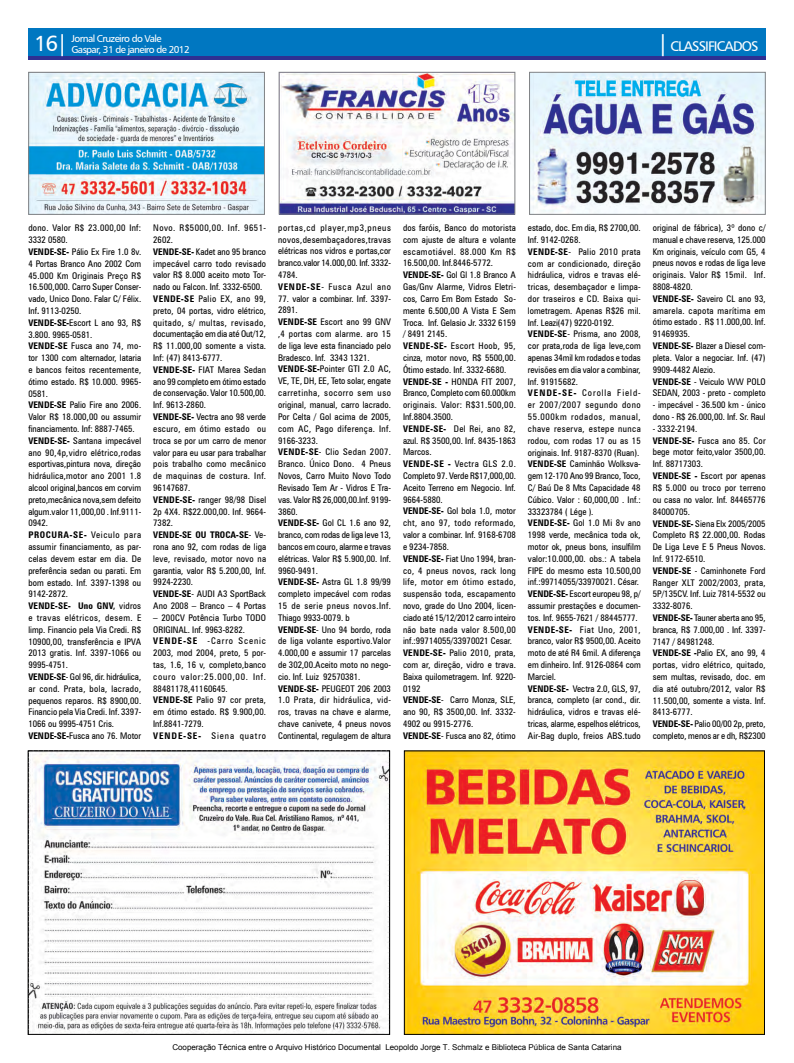
<style>
.page{position:relative;width:794px;height:1063px;background:#fff}
.page>*{position:absolute;margin:0;border:0;box-sizing:border-box;transform-origin:0 0}
.t1{font:22px "Humanist 777 BT Roman B";color:#fff}
.t2{font:14px "Humanist 777 BT Roman B";letter-spacing:-.06em;color:#fff}
.t3{font:10px/11px "Humanist 777 BT Roman B";letter-spacing:-.06em;color:#fff}
.t4{font:condensed 9.2px/11.8px "Zurich BT";color:#000}
.t5{font:condensed 9.2px/11.8px "Zurich BT";letter-spacing:.03em;color:#000}
.t6{font:8px "Arial";color:#000}
.s1{font-size:22px}
.s2{font-weight:700}
</style>
<div class="page">
<div style="left:28px;top:28px;width:737px;height:29px;background:#0077c1"></div>
<hr style="left:28px;top:57px;width:737px;height:3px;background:#2e3092">
<img style="left:30px;top:753px;width:358px;height:280px">
<div style="left:28px;top:751px;width:362px;height:284px;border:1px solid #000"></div>
<img style="left:406px;top:753px;width:356px;height:280px">
<div style="left:404px;top:751px;width:360px;height:284px;border:1px solid #000"></div>
<img style="left:531px;top:74px;width:232px;height:139px">
<div style="left:529px;top:72px;width:236px;height:143px;border:1px solid #808285"></div>
<img style="left:30px;top:74px;width:233px;height:139px">
<div style="left:28px;top:72px;width:237px;height:143px;border:1px solid #808285"></div>
<img style="left:281px;top:74px;width:232px;height:138px">
<div style="left:279px;top:72px;width:236px;height:142px;border:1px solid #808285"></div>
<h1 class="t1" style="left:34px;top:30px;width:35px">16|</h1>
<h2 class="t2" style="left:657px;top:38px;width:102px"><span class="s1">|</span> CLASSIFICADOS</h2>
<p class="t3" style="left:71px;top:33px;width:120px">Jornal Cruzeiro do Vale<br>Gaspar, 31 de janeiro de 2012</p>
<p class="t4" style="left:28px;top:222px;width:114px">dono. Valor R$ 23.000,00 Inf:<br>3332 0580.<br><span class="s2">VENDE-SE-</span> Pálio Ex Fire 1.0 8v.<br>4 Portas Branco Ano 2002 Com<br>45.000 Km Originais Preço R$<br>16.500,000. Carro Super Conser&shy;vado, Unico Dono. Falar C/ Félix.<br>Inf<span class="s2">.</span> 9113-0250.<br><span class="s2">VENDE-SE-</span>Escort L ano 93, R$<br>3.800. 9965-0581.<br><span class="s2">VENDE-SE</span> Fusca ano 74, mo&shy;tor 1300 com alternador, lataria e bancos feitos recentemente, ótimo estado. R$ 10.000. 9965-<br>0581.<br><span class="s2">VENDE-SE</span> Palio Fire ano 2006.<br>Valor R$ 18.000,00 ou assumir financiamento. Inf: 8887-7465.<br><span class="s2">VENDE-SE-</span> Santana impecável ano 90,4p,vidro elétrico,rodas esportivas,pintura nova, direção hidráulica,motor ano 2001 1.8 alcool original,bancos em corvim preto,mecânica nova,sem defeito algum.valor 11,000,00 . Inf.9111-<br>0942.<br><span class="s2">PROCURA-SE-</span> Veiculo para assumir financiamento, as par&shy;celas devem estar em dia. De preferência sedan ou parati. Em bom estado. Inf. 3397-1398 ou<br>9142-2872.<br><span class="s2">VENDE-SE- Uno GNV,</span> vidros e travas elétricos, desem. E limp. Financio pela Via Credi. R$<br>10900,00, transferência e IPVA<br>2013 gratis. Inf. 3397-1066 ou<br>9995-4751.<br><span class="s2">VENDE-SE</span>- Gol 96, dir. hidráulica, ar cond. Prata, bola, lacrado, pequenos reparos. R$ 8900,00.<br>Financio pela Via Credi. Inf. 3397-<br>1066 ou 9995-4751 Cris.<br><span class="s2">VENDE-SE-</span>Fusca ano 76. Motor</p>
<p class="t4" style="left:153px;top:222px;width:114px">Novo. R$5000,00. Inf. 9651-<br>2602.<br><span class="s2">VENDE-SE-</span> Kadet ano 95 branco impecável carro todo revisado valor R$ 8.000 aceito moto Tor&shy;nado ou Falcon. Inf. 3332-6500.<br><span class="s2">VENDE-SE</span> Palio EX, ano 99, preto, 04 portas, vidro elétrico, quitado, s/ multas, revisado, documentação em dia até Out/12,<br>R$ 11.000,00 somente a vista.<br>Inf: (47) 8413-6777.<br><span class="s2">VENDE-SE-</span> FIAT Marea Sedan ano 99 completo em ótimo estado de conservação. Valor 10.500,00.<br>Inf. 9613-2860.<br><span class="s2">VENDE-SE-</span> Vectra ano 98 verde escuro, em ótimo estado ou troca se por um carro de menor valor para eu usar para trabalhar pois trabalho como mecânico de maquinas de costura. Inf.<br>96147687.<br><span class="s2">VENDE-SE-</span> ranger 98/98 Disel<br>2p 4X4. R$22.000,00. Inf. 9664-<br>7382.<br><span class="s2">VENDE-SE OU TROCA-SE</span>- Ve&shy;rona ano 92, com rodas de liga leve, revisado, motor novo na garantia, valor R$ 5.200,00, Inf.<br>9924-2230.<br><span class="s2">VENDE-SE</span>- AUDI A3 SportBack<br>Ano 2008 – Branco – 4 Portas</p>
<p class="t4" style="left:153px;top:612px;width:114px">– 200CV Potência Turbo TODO<br>ORIGINAL. Inf. 9963-8282.<br><span class="s2">VENDE-SE</span> -Carro Scenic<br>2003, mod 2004, preto, 5 por&shy;tas, 1.6, 16 v, completo,banco couro valor:25.000,00. Inf.<br>88481178,41160645.<br><span class="s2">VENDE-SE</span> Palio 97 cor preta, em ótimo estado. R$ 9.900,00.<br>Inf.8841-7279.<br><span class="s2">VENDE-SE-</span> Siena quatro</p>
<p class="t5" style="left:278px;top:222px;width:114px">portas,cd player,mp3,pneus novos,desembaçadores,travas elétricas nos vidros e portas,cor branco.valor 14.000,00. Inf. 3332-<br>4784.<br><span class="s2">VENDE-SE</span>- Fusca Azul ano</p>
<p class="t4" style="left:278px;top:292px;width:114px">77. valor a combinar. Inf. 3397-<br>2891.<br><span class="s2">VENDE-SE</span> Escort ano 99 GNV ,4 portas com alarme. aro 15 de liga leve esta financiado pelo<br>Bradesco. Inf. 3343 1321.<br><span class="s2">VENDE-SE-</span>Pointer GTI 2.0 AC,<br>VE, TE, DH, EE, Teto solar, engate carretinha, socorro sem uso original, manual, carro lacrado.<br>Por Celta / Gol acima de 2005, com AC, Pago diferença. Inf.<br>9166-3233.<br><span class="s2">VENDE-SE</span>- Clio Sedan 2007.<br>Branco. Único Dono. 4 Pneus<br>Novos, Carro Muito Novo Todo<br>Revisado Tem Ar - Vidros E Tra&shy;vas. Valor R$ 26,000,00.Inf. 9199-<br>3860.<br><span class="s2">VENDE-SE-</span> Gol CL 1.6 ano 92, branco, com rodas de liga leve 13, bancos em couro, alarme e travas elétricas. Valor R$ 5.900,00. Inf.<br>9960-9491.<br><span class="s2">VENDE-SE-</span> Astra GL 1.8 99/99 completo impecável com rodas<br>15 de serie pneus novos.Inf.<br>Thiago 9933-0079. b<br><span class="s2">VENDE-SE</span>- Uno 94 bordo, roda de liga volante esportivo.Valor<br>4.000,00 e assumir 17 parcelas de 302,00.Aceito moto no nego&shy;cio. Inf. Luiz 92570381.<br><span class="s2">VENDE-SE-</span> PEUGEOT 206 2003<br>1.0 Prata, dir hidráulica, vid&shy;ros, travas na chave e alarme, chave canivete, 4 pneus novos<br>Continental, regulagem de altura</p>
<p class="t4" style="left:403px;top:222px;width:114px">dos faróis, Banco do motorista com ajuste de altura e volante escamotiável. 88.000 Km R$<br>16.500,00. Inf.8446-5772.<br><span class="s2">VENDE-SE-</span> Gol Gl 1.8 Branco A<br>Gas/Gnv Alarme, Vidros Eletri&shy;cos, Carro Em Bom Estado So&shy;mente 6.500,00 A Vista E Sem<br>Troca. Inf. Gelasio Jr. 3332 6159 / 8491 2145.<br><span class="s2">VENDE-SE-</span> Escort Hoob, 95, cinza, motor novo, R$ 5500,00.<br>Ótimo estado. Inf. 3332-6680.<br><span class="s2">VENDE-SE -</span> HONDA FIT 2007,<br>Branco, Completo com 60.000km originais. Valor: R$31.500,00.<br>Inf.8804.3500.<br><span class="s2">VENDE-SE-</span> Del Rei, ano 82, azul. R$ 3500,00. Inf. 8435-1863<br>Marcos.<br><span class="s2">VENDE-SE -</span> Vectra GLS 2.0.<br>Completo 97. Verde R$17,000,00.<br>Aceito Terreno em Negocio. Inf.<br>9664-5880.<br><span class="s2">VENDE-SE-</span> Gol bola 1.0, motor cht, ano 97, todo reformado, valor a combinar. Inf. 9168-6708 e 9234-7858.<br><span class="s2">VENDE-SE-</span> Fiat Uno 1994, bran&shy;co, 4 pneus novos, rack long life, motor em ótimo estado, suspensão toda, escapamento novo, grade do Uno 2004, licen&shy;ciado até 15/12/2012 carro inteiro não bate nada valor 8.500,00 inf.:99714055/33970021 Cesar.<br><span class="s2">VENDE-SE-</span> Palio 2010, prata, com ar, direção, vidro e trava.<br>Baixa quilometragem. Inf. 9220-<br>0192<br><span class="s2">VENDE-SE</span>- Carro Monza, SLE, ano 90, R$ 3500,00. Inf. 3332-<br>4902 ou 9915-2776.<br><span class="s2">VENDE-SE</span>- Fusca ano 82, ótimo</p>
<p class="t4" style="left:528px;top:222px;width:114px">estado, doc. Em dia, R$ 2700,00.<br>Inf. 9142-0268.<br><span class="s2">VENDE-SE</span>- Palio 2010 prata com ar condicionado, direção hidráulica, vidros e travas elé&shy;tricas, desembaçador e limpa&shy;dor traseiros e CD. Baixa qui&shy;lometragem. Apenas R$26 mil.<br>Inf. Leazi(47) 9220-0192.<br><span class="s2">VENDE-SE</span>- Prisma, ano 2008, cor prata,roda de liga leve,com apenas 34mil km rodados e todas revisões em dia valor a combinar,<br>Inf. 91915682.<br><span class="s2">VENDE-SE-</span> Corolla Field&shy;er 2007/2007 segundo dono<br>55.000km rodados, manual, chave reserva, estepe nunca rodou, com rodas 17 ou as 15 originais. Inf. 9187-8370 (Ruan).<br><span class="s2">VENDE-SE</span> Caminhão Wolksva&shy;gem 12-170 Ano 99 Branco, Toco,<br>C/ Baú De 8 Mts Capacidade 48<br>Cúbico. Valor : 60,000,00 . Inf.:<br>33323784 ( Lége ).<br><span class="s2">VENDE-SE-</span> Gol 1.0 Mi 8v ano<br>1998 verde, mecânica toda ok, motor ok, pneus bons, insulfilm valor:10.000,00. obs.: A tabela<br>FIPE do mesmo esta 10.500,00 inf.:99714055/33970021. César.<br><span class="s2">VENDE-SE-</span> Escort europeu 98, p/ assumir prestações e documen&shy;tos. Inf. 9655-7621 / 88445777.<br><span class="s2">VENDE-SE-</span> Fiat Uno, 2001, branco, valor R$ 9500,00. Aceito moto de até R4 6mil. A diferença em dinheiro. Inf. 9126-0864 com<br>Marciel.<br><span class="s2">VENDE-SE-</span> Vectra 2.0, GLS, 97, branca, completo (ar cond., dir. hidráulica, vidros e travas elé&shy;tricas, alarme, espelhos elétricos,<br>Air-Bag duplo, freios ABS.tudo</p>
<p class="t4" style="left:653px;top:222px;width:114px">original de fábrica), 3º dono c/ manual e chave reserva, 125.000<br>Km originais, veículo com G5, 4 pneus novos e rodas de liga leve originais. Valor R$ 15mil. Inf.<br>8808-4820.<br><span class="s2">VENDE-SE-</span> Saveiro CL ano 93, amarela. capota marítima em ótimo estado . R$ 11.000,00. Inf.<br>91469935.<br><span class="s2">VENDE-SE-</span> Blazer a Diesel com&shy;pleta. Valor a negociar. Inf. (47)<br>9909-4482 Alezio.<br><span class="s2">VENDE-SE</span> - Veiculo WW POLO<br>SEDAN, 2003 - preto - completo</p>
<p class="t4" style="left:653px;top:399px;width:114px">- impecável - 36.500 km - único dono - R$ 26.000,00. Inf. Sr. Raul</p>
<p class="t4" style="left:653px;top:423px;width:114px">- 3332-2194.<br><span class="s2">VENDE-SE-</span> Fusca ano 85. Cor bege motor feito,valor 3500,00.<br>Inf. 88717303.<br><span class="s2">VENDE-SE -</span> Escort por apenas<br>R$ 5.000 ou troco por terreno ou casa no valor. Inf. 84465776<br>84000705.<br><span class="s2">VENDE-SE-</span> Siena Elx 2005/2005<br>Completo R$ 22.000,00. Rodas<br>De Liga Leve E 5 Pneus Novos.<br>Inf. 9172-6510.<br><span class="s2">VENDE-SE</span> - Caminhonete Ford<br>Ranger XLT 2002/2003, prata,<br>5P/135CV. Inf. Luiz 7814-5532 ou<br>3332-8076.<br><span class="s2">VENDE-SE-</span> Tauner aberta ano 95, branca, R$ 7.000,00 . Inf. 3397-<br>7147 / 84981248.<br><span class="s2">VENDE-SE -</span>Palio EX, ano 99, 4 portas, vidro elétrico, quitado, sem multas, revisado, doc. em dia até outubro/2012, valor R$<br>11.500,00, somente a vista. Inf.<br>8413-6777.<br><span class="s2">VENDE-SE-</span> Palio 00/00 2p, preto, completo, menos ar e dh, R$2300</p>
<p class="t6" style="left:172px;top:1042px;width:451px">Cooperação Técnica entre o Arquivo Histórico Documental Leopoldo Jorge T. Schmalz e Biblioteca Pública de Santa Catarina</p>
</div>
